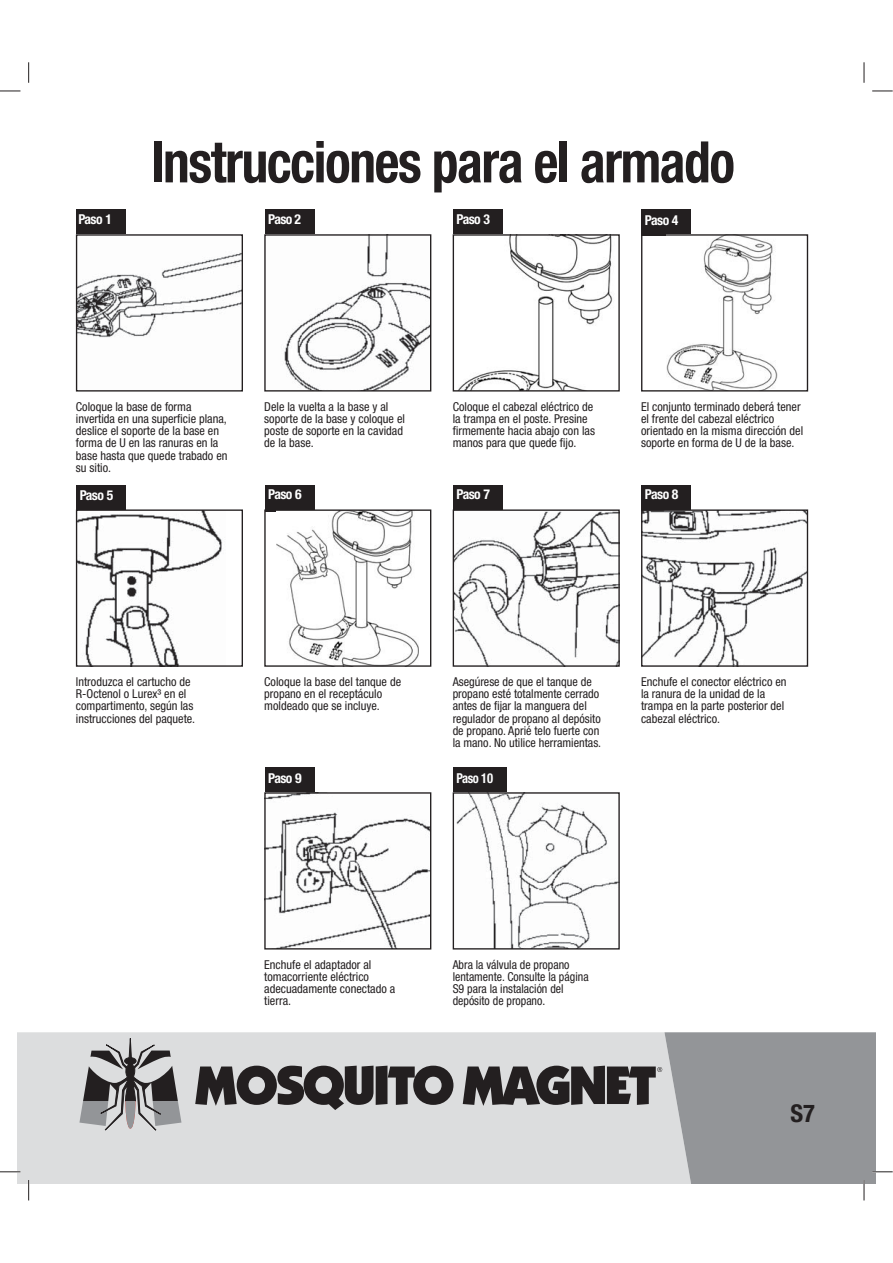
<style>
.page{position:relative;width:893px;height:1263px;background:#fff}
.page>*{position:absolute;margin:0;border:0;box-sizing:border-box;transform-origin:0 0}
.t1{font:700 condensed 57.3px "Helvetica Neue LT Std";letter-spacing:-.025em;color:#231f20;scale:.93 1}
.t2{font:700 condensed 24.6px "Helvetica Neue LT Std";color:#231f20}
.t3{font:700 condensed 13.65px "Helvetica Neue LT Std";letter-spacing:-.04em;color:#fff}
.t4{font:700 condensed 13.65px "Helvetica Neue LT Std";letter-spacing:-.04em;color:#fff;scale:.92 1}
.t5{font:condensed 12.3px/12.3px "Helvetica Neue LT Std";color:#231f20}
</style>
<div class="page">
<div style="left:17px;top:1032px;width:446px;height:151px;background:#dcddde"></div>
<svg style="left:79px;top:1032px;width:102px;height:111px;background:#a5a5a6"></svg>
<svg style="left:195px;top:1066px;width:258px;height:44px;background:#696667"></svg>
<div style="left:77px;top:209px;width:49px;height:27px;background:#231f20"></div>
<img style="left:78px;top:252px;width:163px;height:86px">
<div style="left:76px;top:234px;width:167px;height:158px;border:1px solid #231f20"></div>
<div style="left:77px;top:485px;width:49px;height:27px;background:#231f20"></div>
<img style="left:78px;top:511px;width:144px;height:154px">
<div style="left:76px;top:509px;width:167px;height:158px;border:1px solid #231f20"></div>
<div style="left:265px;top:209px;width:49px;height:27px;background:#231f20"></div>
<img style="left:284px;top:236px;width:145px;height:154px">
<div style="left:264px;top:234px;width:167px;height:158px;border:1px solid #231f20"></div>
<div style="left:265px;top:485px;width:49px;height:27px;background:#231f20"></div>
<img style="left:276px;top:511px;width:143px;height:154px">
<div style="left:264px;top:509px;width:167px;height:158px;border:1px solid #231f20"></div>
<div style="left:265px;top:767px;width:49px;height:27px;background:#231f20"></div>
<img style="left:266px;top:794px;width:163px;height:154px">
<div style="left:264px;top:792px;width:167px;height:158px;border:1px solid #231f20"></div>
<div style="left:453px;top:209px;width:49px;height:27px;background:#231f20"></div>
<img style="left:458px;top:236px;width:155px;height:154px">
<div style="left:453px;top:234px;width:167px;height:158px;border:1px solid #231f20"></div>
<div style="left:453px;top:485px;width:49px;height:27px;background:#231f20"></div>
<img style="left:455px;top:511px;width:163px;height:154px">
<div style="left:453px;top:509px;width:167px;height:158px;border:1px solid #231f20"></div>
<div style="left:453px;top:767px;width:54px;height:27px;background:#231f20"></div>
<img style="left:456px;top:794px;width:162px;height:154px">
<div style="left:453px;top:792px;width:167px;height:158px;border:1px solid #231f20"></div>
<div style="left:642px;top:209px;width:49px;height:27px;background:#231f20"></div>
<img style="left:666px;top:236px;width:111px;height:154px">
<div style="left:641px;top:234px;width:167px;height:158px;border:1px solid #231f20"></div>
<div style="left:642px;top:485px;width:49px;height:27px;background:#231f20"></div>
<img style="left:643px;top:511px;width:163px;height:154px">
<div style="left:641px;top:509px;width:167px;height:158px;border:1px solid #231f20"></div>
<hr style="left:0;top:1171px;width:20px;height:2px;background:#fff">
<hr style="left:28px;top:1180px;width:2px;height:20px;background:#fff">
<svg style="left:0;top:91px;width:20px;height:1px"></svg>
<svg style="left:872px;top:91px;width:21px;height:1px"></svg>
<svg style="left:0;top:1172px;width:20px;height:1px"></svg>
<svg style="left:28px;top:62px;width:1px;height:21px"></svg>
<svg style="left:28px;top:1180px;width:1px;height:20px"></svg>
<svg style="left:864px;top:62px;width:1px;height:21px"></svg>
<svg style="left:463px;top:1032px;width:430px;height:168px;background:#b4b5b6"></svg>
<p class="t3" style="left:78px;top:214px;width:35px">Paso 1</p>
<h1 class="t1" style="left:151px;top:141px;width:630px">Instrucciones para el armado</h1>
<p class="t3" style="left:268px;top:214px;width:35px">Paso 2</p>
<p class="t3" style="left:456px;top:214px;width:35px">Paso 3</p>
<p class="t3" style="left:645px;top:216px;width:35px">Paso 4</p>
<p class="t5" style="left:76px;top:401px;width:153px">Coloque la base de forma invertida en una superficie plana, deslice el soporte de la base en forma de U en las ranuras en la base hasta que quede trabado en su sitio.</p>
<p class="t3" style="left:80px;top:491px;width:35px">Paso 5</p>
<p class="t5" style="left:264px;top:401px;width:142px">Dele la vuelta a la base y al soporte de la base y coloque el poste de soporte en la cavidad de la base.</p>
<p class="t3" style="left:268px;top:489px;width:35px">Paso 6</p>
<p class="t5" style="left:453px;top:401px;width:144px">Coloque el cabezal eléctrico de la trampa en el poste. Presine firmemente hacia abajo con las manos para que quede fijo.</p>
<p class="t3" style="left:456px;top:489px;width:35px">Paso 7</p>
<p class="t5" style="left:641px;top:401px;width:164px">El conjunto terminado deberá tener el frente del cabezal eléctrico orientado en la misma dirección del soporte en forma de U de la base.</p>
<p class="t3" style="left:645px;top:489px;width:35px">Paso 8</p>
<p class="t5" style="left:76px;top:676px;width:121px">lntroduzca el cartucho de<br>R-Octenol o Lurex³ en el compartimento, según las instrucciones del paquete.</p>
<p class="t5" style="left:264px;top:676px;width:138px">Coloque la base del tanque de propano en el receptáculo moldeado que se incluye.</p>
<p class="t3" style="left:268px;top:774px;width:35px">Paso 9</p>
<p class="t5" style="left:453px;top:676px;width:150px">Asegúrese de que el tanque de propano esté totalmente cerrado antes de fijar la manguera del regulador de propano al depósito de propano. Aprié telo fuerte con la mano. No utilice herramientas.</p>
<p class="t4" style="left:456px;top:774px;width:41px">Paso 10</p>
<p class="t5" style="left:641px;top:676px;width:147px">Enchufe el conector eléctrico en la ranura de la unidad de la trampa en la parte posterior del cabezal eléctrico.</p>
<p class="t5" style="left:264px;top:959px;width:132px">Enchufe el adaptador al tomacorriente eléctrico adecuadamente conectado a tierra.</p>
<p class="t5" style="left:453px;top:959px;width:137px">Abra la válvula de propano lentamente. Consulte la página<br>S9 para la instalación del depósito de propano.</p>
<h2 class="t2" style="left:790px;top:1105px;width:26px">S7</h2>
</div>
